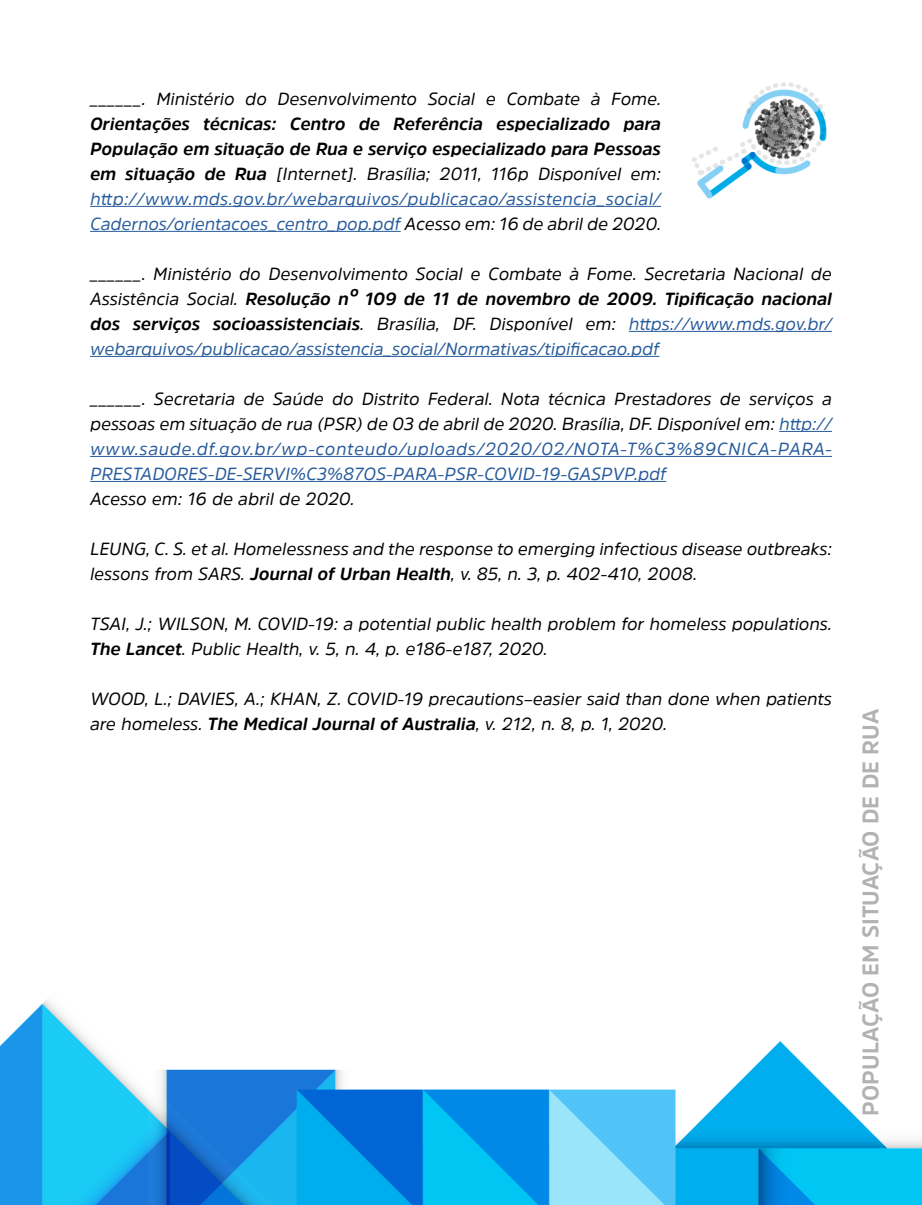
<style>
.page{position:relative;width:922px;height:1205px;background:#fff}
.page>*{position:absolute;margin:0;border:0;box-sizing:border-box;transform-origin:0 0}
.t1{font:700 22.5px "Amsi Pro";color:#b3b2b2}
.t2{font:italic 17.5px/25px "Amsi Pro";color:#000}
.t3{font:italic 700 17.5px/25px "Amsi Pro";color:#000;text-align:justify}
.s1{font-weight:400}
.s2{font-weight:400;color:#275b9b}
.s3{font-weight:700}
.s4{color:#275b9b}
</style>
<div class="page">
<img style="left:0;top:82px;width:921px;height:1123px">
<hr style="left:90px;top:206px;width:570px;height:1px;background:#275b9b">
<hr style="left:90px;top:231px;width:310px;height:1px;background:#275b9b">
<hr style="left:628px;top:331px;width:203px;height:1px;background:#275b9b">
<hr style="left:90px;top:356px;width:569px;height:1px;background:#275b9b">
<hr style="left:779px;top:431px;width:52px;height:1px;background:#275b9b">
<hr style="left:90px;top:456px;width:741px;height:1px;background:#275b9b">
<hr style="left:90px;top:481px;width:576px;height:1px;background:#275b9b">
<p class="t2" style="left:90px;top:86px;width:572px">______. Ministério do Desenvolvimento Social e Combate à Fome.</p>
<p class="t3" style="left:90px;top:111px;width:572px">Orientações técnicas: Centro de Referência especializado para População em situação de Rua e serviço especializado para Pessoas em situação de Rua <span class="s1">[Internet]. Brasília; 2011, 116p Disponível em: </span><span class="s2">http://www.mds.gov.br/webarquivos/publicacao/assistencia_social/ Cadernos/orientacoes_centro_pop.pdf</span> <span class="s1">Acesso em: 16 de abril de 2020.</span></p>
<p class="t2" style="left:90px;top:261px;width:743px;text-align:justify">______. Ministério do Desenvolvimento Social e Combate à Fome. Secretaria Nacional de Assistência Social. <span class="s3">Resolução nº 109 de 11 de novembro de 2009. Tipificação nacional dos serviços socioassistenciais</span>. Brasília, DF. Disponível em: <span class="s4">https://www.mds.gov.br/ webarquivos/publicacao/assistencia_social/Normativas/tipificacao.pdf</span></p>
<p class="t2" style="left:90px;top:386px;width:743px;text-align:justify">______. Secretaria de Saúde do Distrito Federal. Nota técnica Prestadores de serviços a pessoas em situação de rua (PSR) de 03 de abril de 2020. Brasília, DF. Disponível em: <span class="s4">http:// www.saude.df.gov.br/wp-conteudo/uploads/2020/02/NOTA-T%C3%89CNICA-PARA-PRESTADORES-DE-SERVI%C3%87OS-PARA-PSR-COVID-19-GASPVP.pdf</span></p>
<p class="t2" style="left:90px;top:486px;width:266px">Acesso em: 16 de abril de 2020.</p>
<p class="t2" style="left:90px;top:536px;width:743px">LEUNG, C. S. et al. Homelessness and the response to emerging infectious disease outbreaks: lessons from SARS. <span class="s3">Journal of Urban Health</span>, v. 85, n. 3, p. 402-410, 2008.</p>
<p class="t2" style="left:90px;top:611px;width:743px">TSAI, J.; WILSON, M. COVID-19: a potential public health problem for homeless populations.<br><span class="s3">The Lancet</span>. Public Health, v. 5, n. 4, p. e186-e187, 2020.</p>
<p class="t2" style="left:90px;top:686px;width:743px">WOOD, L.; DAVIES, A.; KHAN, Z. COVID-19 precautions–easier said than done when patients are homeless. <span class="s3">The Medical Journal of Australia</span>, v. 212, n. 8, p. 1, 2020.</p>
<p class="t1" style="left:854px;top:1116px;width:408px;rotate:-90deg">POPULAÇÃO EM SITUAÇÃO DE DE RUA</p>
</div>
